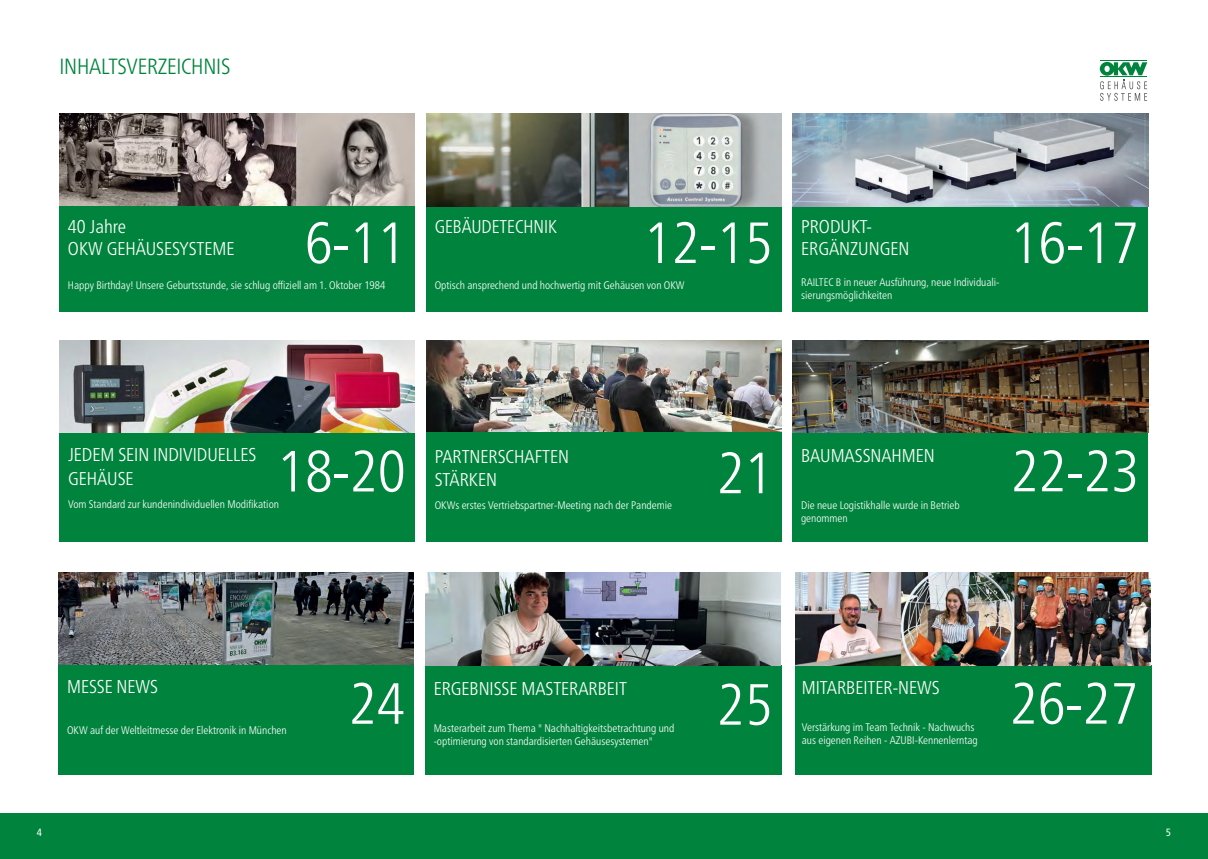
<style>
.page{position:relative;width:1208px;height:859px;background:#fff}
.page>*{position:absolute;margin:0;border:0;box-sizing:border-box;transform-origin:0 0}
.t1{font:300 condensed 58px "Frutiger Neue LTCYR";color:#fff}
.t2{font:300 condensed 22px "Frutiger Neue LTCYR";letter-spacing:-.01em;color:#00843d}
.t3{font:300 condensed 18.5px/22.2px "Frutiger Neue LTCYR";color:#fff}
.t4{font:300 condensed 11px/13.2px "Frutiger Neue LTCYR";color:#fff}
.Z_Fließtext_ohne_Linie{font:condensed 10.5px "Frutiger Neue LTCYR";color:#fff}
</style>
<div class="page">
<div style="left:60px;top:433px;width:355px;height:109px;background:#00843d"></div>
<img style="left:60px;top:113px;width:355px;height:93px">
<div style="left:792px;top:433px;width:356px;height:109px;background:#00843d"></div>
<img style="left:426px;top:340px;width:355px;height:93px">
<hr style="left:1100px;top:60px;width:47px;height:1px;background:#00843d">
<svg style="left:1099px;top:62px;width:48px;height:39px"></svg>
<div style="left:426px;top:206px;width:355px;height:106px;background:#00843d"></div>
<div style="left:426px;top:433px;width:355px;height:109px;background:#00843d"></div>
<img style="left:426px;top:113px;width:355px;height:93px">
<img style="left:793px;top:340px;width:355px;height:93px">
<div style="left:792px;top:206px;width:356px;height:106px;background:#00843d"></div>
<img style="left:792px;top:113px;width:356px;height:93px">
<div style="left:60px;top:206px;width:355px;height:106px;background:#00843d"></div>
<img style="left:60px;top:340px;width:355px;height:93px">
<img style="left:58px;top:572px;width:356px;height:93px">
<div style="left:58px;top:665px;width:356px;height:110px;background:#00843d"></div>
<div style="left:425px;top:665px;width:356px;height:110px;background:#00843d"></div>
<div style="left:795px;top:665px;width:356px;height:109px;background:#00843d"></div>
<img style="left:425px;top:572px;width:355px;height:93px">
<img style="left:795px;top:573px;width:355px;height:92px">
<div style="left:0;top:814px;width:1208px;height:45px;background:#00843d"></div>
<p class="t2" style="left:60px;top:53px;width:172px">INHALTSVERZEICHNIS</p>
<p class="t3" style="left:68px;top:215px;width:168px">40 Jahre<br>OKW GEHÄUSESYSTEME</p>
<p class="t4" style="left:68px;top:279px;width:319px">Happy Birthday! Unsere Geburtsstunde, sie schlug offiziell am 1. Oktober 1984</p>
<p class="t1" style="left:305px;top:209px;width:102px">6-11</p>
<p class="t3" style="left:435px;top:215px;width:124px">GEBÄUDETECHNIK</p>
<p class="t1" style="left:644px;top:209px;width:130px">12-15</p>
<p class="t4" style="left:435px;top:278px;width:251px">Optisch ansprechend und hochwertig mit Gehäusen von OKW</p>
<p class="t3" style="left:801px;top:215px;width:110px">PRODUKT-<br>ERGÄNZUNGEN</p>
<p class="t4" style="left:801px;top:275px;width:200px">RAILTEC B in neuer Ausführung, neue Individuali&shy;sierungsmöglichkeiten</p>
<p class="t1" style="left:1010px;top:209px;width:130px">16-17</p>
<p class="t3" style="left:68px;top:443px;width:190px">JEDEM SEIN INDIVIDUELLES</p>
<p class="t3" style="left:68px;top:467px;width:67px">GEHÄUSE</p>
<p class="t4" style="left:68px;top:497px;width:212px">Vom Standard zur kundenindividuellen Modifikation</p>
<p class="t1" style="left:277px;top:437px;width:130px">18-20</p>
<p class="t3" style="left:435px;top:445px;width:136px">PARTNERSCHAFTEN</p>
<p class="t3" style="left:435px;top:469px;width:64px">STÄRKEN</p>
<p class="t4" style="left:435px;top:499px;width:239px">OKWs erstes Vertriebspartner-Meeting nach der Pandemie</p>
<p class="t3" style="left:801px;top:444px;width:135px">BAUMASSNAHMEN</p>
<p class="t4" style="left:801px;top:498px;width:160px">Die neue Logistikhalle wurde in Betrieb genommen</p>
<p class="t1" style="left:717px;top:439px;width:57px">21</p>
<p class="t1" style="left:1011px;top:437px;width:130px">22-23</p>
<p class="t3" style="left:67px;top:676px;width:92px">MESSE NEWS</p>
<p class="t4" style="left:67px;top:724px;width:221px">OKW auf der Weltleitmesse der Elektronik in München</p>
<p class="t1" style="left:717px;top:670px;width:57px">25</p>
<p class="t3" style="left:802px;top:677px;width:139px">MITARBEITER-NEWS</p>
<p class="t4" style="left:802px;top:721px;width:177px">Verstärkung im Team Technik - Nachwuchs aus eigenen Reihen - AZUBI-Kennenlerntag</p>
<p class="t3" style="left:434px;top:677px;width:195px">ERGEBNISSE MASTERARBEIT</p>
<p class="t4" style="left:434px;top:721px;width:242px">Masterarbeit zum Thema " Nachhaltigkeitsbetrachtung und -optimierung von standardisierten Gehäusesystemen"</p>
<p class="t1" style="left:349px;top:669px;width:57px">24</p>
<p class="t1" style="left:1010px;top:669px;width:130px">26-27</p>
<p class="Z_Fließtext_ohne_Linie" style="left:37px;top:826px;width:7px">4</p>
<p class="Z_Fließtext_ohne_Linie" style="left:1166px;top:826px;width:7px">5</p>
</div>
